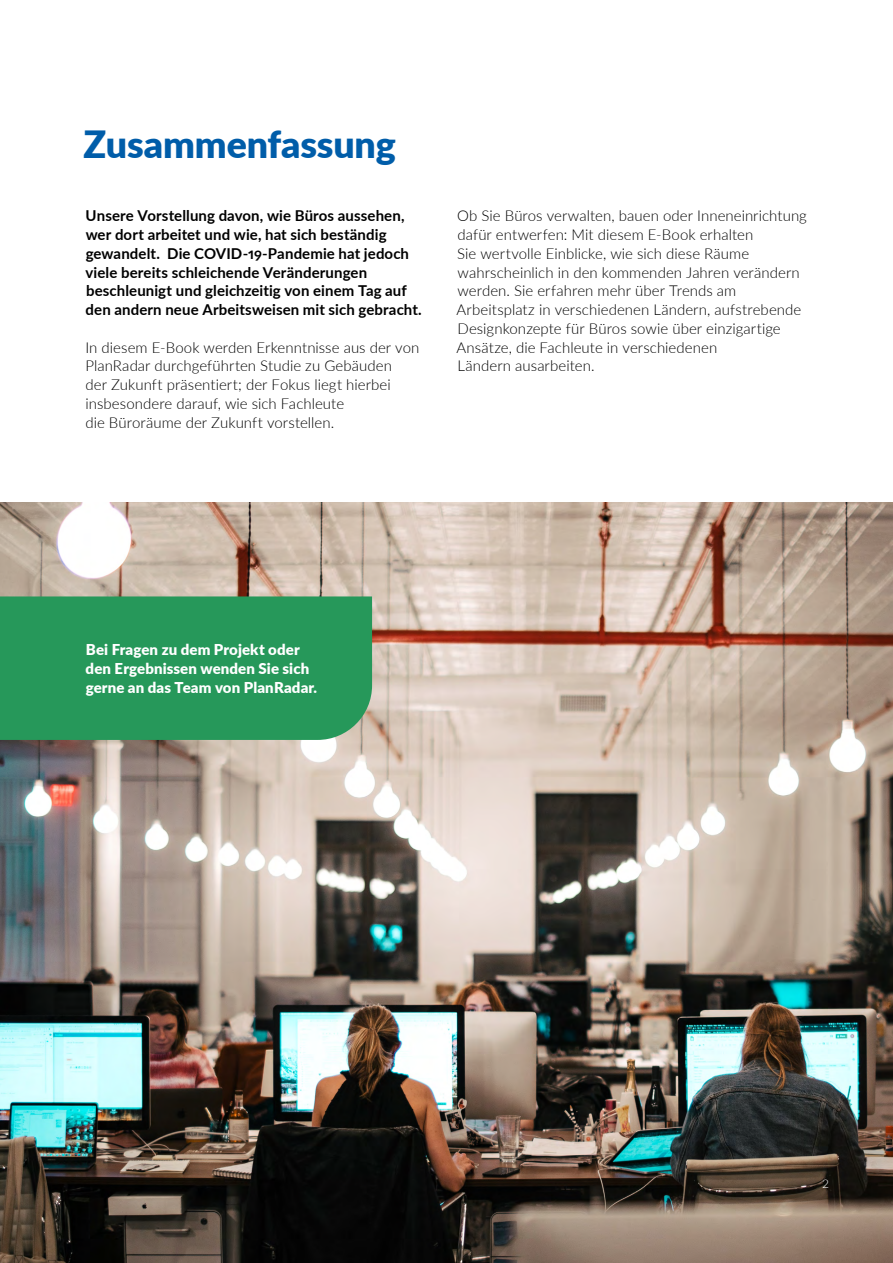
<style>
.page{position:relative;width:893px;height:1263px;background:#fff}
.page>*{position:absolute;margin:0;border:0;box-sizing:border-box;transform-origin:0 0}
.t1{font:900 37.5px "Lato";letter-spacing:-.005em;color:#005da9}
.t2{font:300 15px/18.8px "Lato";letter-spacing:.005em;color:#000}
.t3{font:700 15px/18.8px "Lato";letter-spacing:.005em;color:#000}
.t4{font:900 15px/18.8px "Lato";letter-spacing:.01em;color:#fff}
.t5{font:300 12px "Lato";color:#fff}
</style>
<div class="page">
<img style="left:0;top:503px;width:893px;height:760px">
<div style="left:0;top:596px;width:372px;height:144px;background:#26985a"></div>
<h1 class="t1" style="left:84px;top:116px;width:314px">Zusammenfassung</h1>
<p class="t3" style="left:86px;top:206px;width:338px">Unsere Vorstellung davon, wie Büros aussehen, wer dort arbeitet und wie, hat sich beständig gewandelt. Die COVID-19-Pandemie hat jedoch viele bereits schleichende Veränderungen beschleunigt und gleichzeitig von einem Tag auf den andern neue Arbeitsweisen mit sich gebracht.</p>
<p class="t2" style="left:85px;top:337px;width:336px">In diesem E-Book werden Erkenntnisse aus der von PlanRadar durchgeführten Studie zu Gebäuden<br>der Zukunft präsentiert; der Fokus liegt hierbei insbesondere darauf, wie sich Fachleute<br>die Büroräume der Zukunft vorstellen.</p>
<p class="t2" style="left:457px;top:206px;width:352px">Ob Sie Büros verwalten, bauen oder Inneneinrichtung dafür entwerfen: Mit diesem E-Book erhalten<br>Sie wertvolle Einblicke, wie sich diese Räume wahrscheinlich in den kommenden Jahren verändern werden. Sie erfahren mehr über Trends am Arbeitsplatz in verschiedenen Ländern, aufstrebende Designkonzepte für Büros sowie über einzigartige Ansätze, die Fachleute in verschiedenen<br>Ländern ausarbeiten.</p>
<p class="t4" style="left:86px;top:640px;width:233px">Bei Fragen zu dem Projekt oder den Ergebnissen wenden Sie sich gerne an das Team von PlanRadar.</p>
<p class="t5" style="left:822px;top:1175px;width:8px">2</p>
</div>
